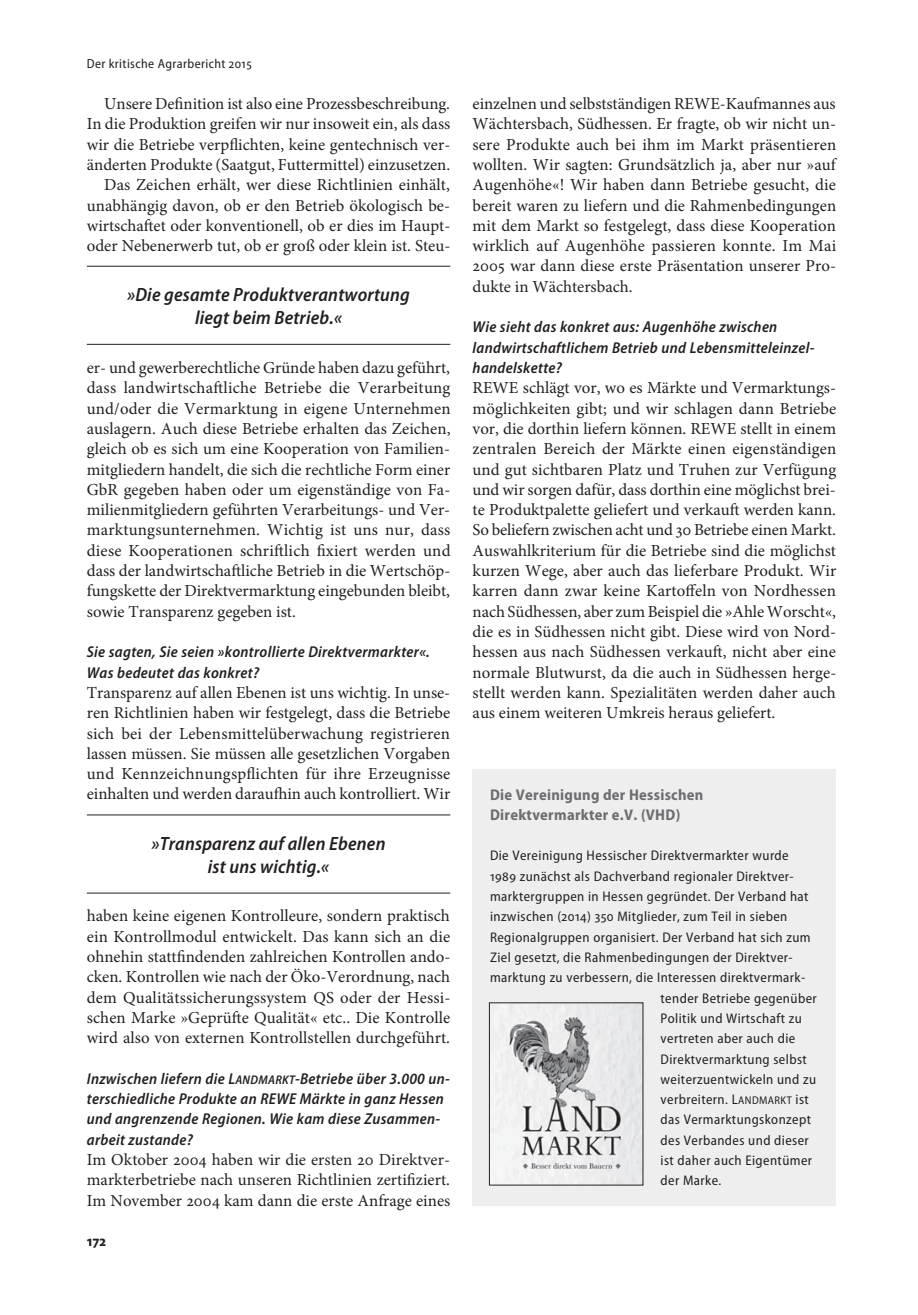
<style>
.page{position:relative;width:918px;height:1315px;background:#fff}
.page>*{position:absolute;margin:0;border:0;box-sizing:border-box;transform-origin:0 0}
.t1{font:italic 600 semi-condensed 19.25px/23.1px "Myriad Pro";letter-spacing:.01em;color:#231f20;text-align:center}
.t2{font:16.8px/20.3px "Minion Pro";color:#231f20;text-align:justify}
.t3{font:italic 600 semi-condensed 15.75px/20.3px "Myriad Pro";letter-spacing:.02em;color:#231f20}
.t4{font:700 semi-condensed 15.58px/20.3px "Myriad Pro";letter-spacing:.02em;color:#6c6d70}
.t5{font:700 semi-condensed 14.88px "Myriad Pro";color:#231f20}
.t6{font:semi-condensed 14px "Myriad Pro";letter-spacing:.03em;color:#231f20}
.t7{font:semi-condensed 13.12px "Myriad Pro";letter-spacing:.03em;color:#231f20}
.s1{font-family:"Myriad Pro Semibold Semi Cn It SC800";font-weight:400;font-style:normal;font-stretch:normal}
.s2{font-family:"Myriad Pro Semibold Semi Cn It SC800";font-weight:400;font-style:normal;font-stretch:normal;font-size:12.6px}
.s3{font-family:"Myriad Pro Semi Cn SC800";font-stretch:normal}
.s4{font-family:"Myriad Pro Semi Cn SC800";font-stretch:normal;font-size:11.2px}
</style>
<div class="page">
<div style="left:472px;top:769px;width:364px;height:436px;background:#eeeeef"></div>
<img style="left:491px;top:1004px;width:150px;height:179px">
<hr style="left:87px;top:266px;width:363px;height:1px;background:#231f20">
<hr style="left:87px;top:344px;width:363px;height:1px;background:#231f20">
<hr style="left:87px;top:814px;width:363px;height:1px;background:#231f20">
<hr style="left:87px;top:892px;width:363px;height:1px;background:#231f20">
<p class="t7" style="left:87px;top:57px;width:166px">Der kritische Agrarbericht 2015</p>
<p class="t2" style="left:87px;top:94px;width:365px;text-align:right">Unsere Definition ist also eine Prozessbeschreibung.<br>In die Produktion greifen wir nur insoweit ein, als dass wir die Betriebe verpflichten, keine gentechnisch ver&shy;änderten Produkte (Saatgut, Futtermittel) einzusetzen.<br>Das Zeichen erhält, wer diese Richtlinien einhält, unabhängig davon, ob er den Betrieb ökologisch be&shy;wirtschaftet oder konventionell, ob er dies im Haupt&shy;oder Nebenerwerb tut, ob er groß oder klein ist. Steu-</p>
<p class="t1" style="left:127px;top:283px;width:284px">»Die gesamte Produktverantwortung liegt beim Betrieb.«</p>
<p class="t2" style="left:87px;top:357px;width:365px;text-align:left">er- und gewerberechtliche Gründe haben dazu geführt, dass landwirtschaftliche Betriebe die Verarbeitung und/oder die Vermarktung in eigene Unternehmen auslagern. Auch diese Betriebe erhalten das Zeichen, gleich ob es sich um eine Kooperation von Familien&shy;mitgliedern handelt, die sich die rechtliche Form einer GbR gegeben haben oder um eigenständige von Fa&shy;milienmitgliedern geführten Verarbeitungs- und Ver&shy;marktungsunternehmen. Wichtig ist uns nur, dass diese Kooperationen schriftlich fixiert werden und dass der landwirtschaftliche Betrieb in die Wertschöp&shy;fungskette der Direktvermarktung eingebunden bleibt, sowie Transparenz gegeben ist.</p>
<p class="t3" style="left:87px;top:642px;width:344px">Sie sagten, Sie seien »kontrollierte Direktvermarkter«.<br>Was bedeutet das konkret?</p>
<p class="t2" style="left:87px;top:682px;width:365px">Transparenz auf allen Ebenen ist uns wichtig. In unse&shy;ren Richtlinien haben wir festgelegt, dass die Betriebe sich bei der Lebensmittelüberwachung registrieren lassen müssen. Sie müssen alle gesetzlichen Vorgaben und Kennzeichnungspflichten für ihre Erzeugnisse einhalten und werden daraufhin auch kontrolliert. Wir</p>
<p class="t1" style="left:152px;top:832px;width:235px">»Transparenz auf allen Ebenen ist uns wichtig.«</p>
<p class="t2" style="left:87px;top:906px;width:365px">haben keine eigenen Kontrolleure, sondern praktisch ein Kontrollmodul entwickelt. Das kann sich an die ohnehin stattfindenden zahlreichen Kontrollen ando&shy;cken. Kontrollen wie nach der Öko-Verordnung, nach dem Qualitätssicherungssystem QS oder der Hessi&shy;schen Marke »Geprüfte Qualität« etc.. Die Kontrolle wird also von externen Kontrollstellen durchgeführt.</p>
<p class="t3" style="left:87px;top:1068px;width:365px">Inzwischen liefern die <span class="s1">L</span><span class="s2">ANDMARKT</span>-Betriebe über 3.000 un&shy;terschiedliche Produkte an REWE Märkte in ganz Hessen und angrenzende Regionen. Wie kam diese Zusammen&shy;arbeit zustande?</p>
<p class="t2" style="left:87px;top:1149px;width:365px">Im Oktober 2004 haben wir die ersten 20 Direktver&shy;markterbetriebe nach unseren Richtlinien zertifiziert.<br>Im November 2004 kam dann die erste Anfrage eines</p>
<p class="t5" style="left:87px;top:1233px;width:21px">172</p>
<p class="t2" style="left:473px;top:94px;width:365px">einzelnen und selbstständigen REWE-Kaufmannes aus Wächtersbach, Südhessen. Er fragte, ob wir nicht un&shy;sere Produkte auch bei ihm im Markt präsentieren wollten. Wir sagten: Grundsätzlich ja, aber nur »auf Augenhöhe«! Wir haben dann Betriebe gesucht, die bereit waren zu liefern und die Rahmenbedingungen mit dem Markt so festgelegt, dass diese Kooperation wirklich auf Augenhöhe passieren konnte. Im Mai 2005 war dann diese erste Präsentation unserer Pro&shy;dukte in Wächtersbach.</p>
<p class="t3" style="left:472px;top:317px;width:343px">Wie sieht das konkret aus: Augenhöhe zwischen landwirtschaftlichem Betrieb und Lebensmitteleinzel&shy;handelskette?</p>
<p class="t2" style="left:472px;top:378px;width:365px">REWE schlägt vor, wo es Märkte und Vermarktungs&shy;möglichkeiten gibt; und wir schlagen dann Betriebe vor, die dorthin liefern können. REWE stellt in einem zentralen Bereich der Märkte einen eigenständigen und gut sichtbaren Platz und Truhen zur Verfügung und wir sorgen dafür, dass dorthin eine möglichst brei&shy;te Produktpalette geliefert und verkauft werden kann.<br>So beliefern zwischen acht und 30 Betriebe einen Markt.<br>Auswahlkriterium für die Betriebe sind die möglichst kurzen Wege, aber auch das lieferbare Produkt. Wir karren dann zwar keine Kartoffeln von Nordhessen nach Südhessen, aber zum Beispiel die »Ahle Worscht«, die es in Südhessen nicht gibt. Diese wird von Nord&shy;hessen aus nach Südhessen verkauft, nicht aber eine normale Blutwurst, da die auch in Südhessen herge&shy;stellt werden kann. Spezialitäten werden daher auch aus einem weiteren Umkreis heraus geliefert.</p>
<p class="t4" style="left:490px;top:784px;width:215px">Die Vereinigung der Hessischen<br>Direktvermarkter e.V. (VHD)</p>
<p class="t6" style="left:490px;top:848px;width:300px">Die Vereinigung Hessischer Direktvermarkter wurde</p>
<p class="t6" style="left:490px;top:868px;width:305px">1989 zunächst als Dachverband regionaler Direktver-</p>
<p class="t6" style="left:490px;top:888px;width:320px">marktergruppen in Hessen gegründet. Der Verband hat</p>
<p class="t6" style="left:490px;top:909px;width:299px">inzwischen (2014) 350 Mitglieder, zum Teil in sieben</p>
<p class="t6" style="left:490px;top:929px;width:322px">Regionalgruppen organisiert. Der Verband hat sich zum</p>
<p class="t6" style="left:490px;top:949px;width:304px">Ziel gesetzt, die Rahmenbedingungen der Direktver-</p>
<p class="t6" style="left:490px;top:970px;width:317px">marktung zu verbessern, die Interessen direktvermark-</p>
<p class="t6" style="left:660px;top:990px;width:158px">tender Betriebe gegenüber</p>
<p class="t6" style="left:660px;top:1010px;width:143px">Politik und Wirtschaft zu</p>
<p class="t6" style="left:660px;top:1031px;width:136px">vertreten aber auch die</p>
<p class="t6" style="left:660px;top:1051px;width:148px">Direktvermarktung selbst</p>
<p class="t6" style="left:660px;top:1071px;width:157px">weiterzuentwickeln und zu</p>
<p class="t6" style="left:660px;top:1091px;width:150px">verbreitern. <span class="s3">L</span><span class="s4">ANDMARKT</span> ist</p>
<p class="t6" style="left:660px;top:1112px;width:152px">das Vermarktungskonzept</p>
<p class="t6" style="left:660px;top:1132px;width:150px">des Verbandes und dieser</p>
<p class="t6" style="left:660px;top:1152px;width:153px">ist daher auch Eigentümer</p>
<p class="t6" style="left:660px;top:1173px;width:62px">der Marke.</p>
</div>
